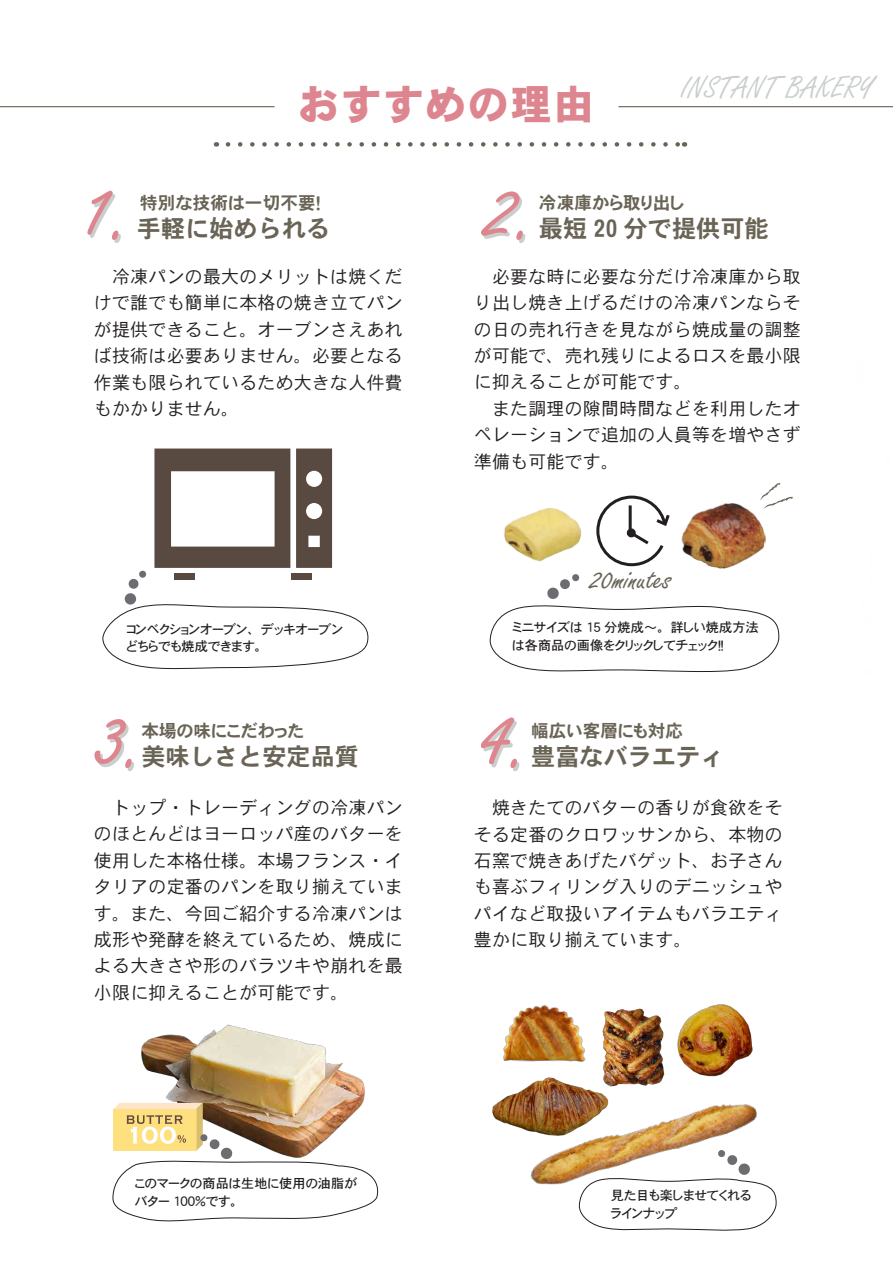
<style>
.page{position:relative;width:893px;height:1263px;background:#fff}
.page>*{position:absolute;margin:0;border:0;box-sizing:border-box;transform-origin:0 0}
.t1{font:92.4px "Freestyle Script";color:#de8690}
.t2{font:41.55px "DFHS Gothic W9 WIN RKSJ H";letter-spacing:.025em;color:#de8690}
.t3{font:33px "Freestyle Script";color:#cacfcb}
.t4{font:33px "Freestyle Script";color:#696455}
.t5{font:24.15px "DFHS Gothic W7 WIN RKSJ H";color:#696455}
.t6{font:18px/26.4px "DFHS Gothic W3 WIN RKSJ H";letter-spacing:.01em;color:#231f20;text-align:justify}
.t7{font:17.55px "DFHS Gothic W7 WING RKSJ H";letter-spacing:.01em;color:#696455}
.t8{font:13.2px/17.5px "DFHS Gothic W5 WING RKSJ H";letter-spacing:.01em;color:#231f20}
</style>
<div class="page">
<svg style="left:228px;top:142px;width:450px;height:5px"></svg>
<img style="left:504px;top:508px;width:78px;height:54px">
<img style="left:681px;top:503px;width:85px;height:66px">
<svg style="left:596px;top:495px;width:74px;height:72px"></svg>
<div style="left:627px;top:528px;width:9px;height:9px;border:4px solid #231f20;border-radius:50%"></div>
<svg style="left:760px;top:482px;width:33px;height:27px"></svg>
<div style="left:175px;top:573px;width:20px;height:7px;background:#594a41"></div>
<div style="left:292px;top:573px;width:20px;height:7px;background:#594a41"></div>
<svg style="left:154px;top:448px;width:136px;height:120px"></svg>
<svg style="left:296px;top:448px;width:36px;height:120px"></svg>
<hr style="left:0;top:106px;width:274px;height:1px;background:#594a41">
<hr style="left:618px;top:106px;width:275px;height:1px;background:#594a41">
<div style="left:139px;top:571px;width:7px;height:7px;background:#6c6d70;border-radius:50%"></div>
<div style="left:129px;top:579px;width:9px;height:10px;background:#6c6d70;border-radius:50%"></div>
<div style="left:125px;top:593px;width:11px;height:12px;background:#6c6d70;border-radius:50%"></div>
<svg style="left:102px;top:601px;width:267px;height:69px"></svg>
<svg style="left:489px;top:574px;width:290px;height:98px"></svg>
<img style="left:503px;top:1005px;width:83px;height:57px">
<img style="left:602px;top:1008px;width:63px;height:67px">
<img style="left:677px;top:1004px;width:76px;height:71px">
<img style="left:530px;top:1075px;width:227px;height:133px">
<img style="left:492px;top:1068px;width:118px;height:70px">
<svg style="left:579px;top:1149px;width:198px;height:82px"></svg>
<img style="left:141px;top:1024px;width:224px;height:79px">
<svg style="left:112px;top:1103px;width:267px;height:119px"></svg>
<h2 class="t2" style="left:298px;top:84px;width:298px">おすすめの理由</h2>
<h3 class="t3" style="left:681px;top:70px;width:193px">INSTANT BAKERY</h3>
<h1 class="t1" style="left:83px;top:159px;width:52px">1.</h1>
<h1 class="t1" style="left:487px;top:159px;width:52px">2.</h1>
<p class="t7" style="left:539px;top:194px;width:147px">冷凍庫から取り出し</p>
<p class="t7" style="left:140px;top:194px;width:182px">特別な技術は一切不要！</p>
<h3 class="t5" style="left:137px;top:216px;width:195px">手軽に始められる</h3>
<h3 class="t5" style="left:539px;top:216px;width:231px">最短 20 分で提供可能</h3>
<p class="t6" style="left:94px;top:264px;width:310px">　冷凍パンの最大のメリットは焼くだけで誰でも簡単に本格の焼き立てパンが提供できること。オーブンさえあれば技術は必要ありません。必要となる作業も限られているため大きな人件費もかかりません。</p>
<p class="t6" style="left:474px;top:264px;width:329px;text-align:left">　必要な時に必要な分だけ冷凍庫から取り出し焼き上げるだけの冷凍パンならその日の売れ行きを見ながら焼成量の調整が可能で、売れ残りによるロスを最小限に抑えることが可能です。<br>　また調理の隙間時間などを利用したオペレーションで追加の人員等を増やさず準備も可能です。</p>
<p class="t8" style="left:127px;top:620px;width:218px">コンベクションオーブン、デッキオーブンどちらでも焼成できます。</p>
<h3 class="t4" style="left:591px;top:561px;width:83px">20minutes</h3>
<p class="t8" style="left:513px;top:619px;width:248px">ミニサイズは 15 分焼成～。詳しい焼成方法は各商品の画像をクリックしてチェック！！</p>
<h1 class="t1" style="left:96px;top:687px;width:52px">3.</h1>
<p class="t7" style="left:141px;top:722px;width:164px">本場の味にこだわった</p>
<h3 class="t5" style="left:141px;top:744px;width:219px">美味しさと安定品質</h3>
<h1 class="t1" style="left:482px;top:687px;width:52px">4.</h1>
<p class="t7" style="left:531px;top:722px;width:153px">幅広い客層にも対応</p>
<h3 class="t5" style="left:531px;top:744px;width:195px">豊富なバラエティ</h3>
<p class="t6" style="left:94px;top:795px;width:310px">　トップ・トレーディングの冷凍パンのほとんどはヨーロッパ産のバターを使用した本格仕様。本場フランス・イタリアの定番のパンを取り揃えています。また、今回ご紹介する冷凍パンは成形や発酵を終えているため、焼成による大きさや形のバラツキや崩れを最小限に抑えることが可能です。</p>
<p class="t6" style="left:474px;top:795px;width:310px">　焼きたてのバターの香りが食欲をそそる定番のクロワッサンから、本物の石窯で焼きあげたバゲット、お子さんも喜ぶフィリング入りのデニッシュやパイなど取扱いアイテムもバラエティ豊かに取り揃えています。</p>
<p class="t8" style="left:135px;top:1175px;width:224px">このマークの商品は生地に使用の油脂がバター 100％です。</p>
<p class="t8" style="left:611px;top:1187px;width:142px">見た目も楽しませてくれるラインナップ</p>
</div>
